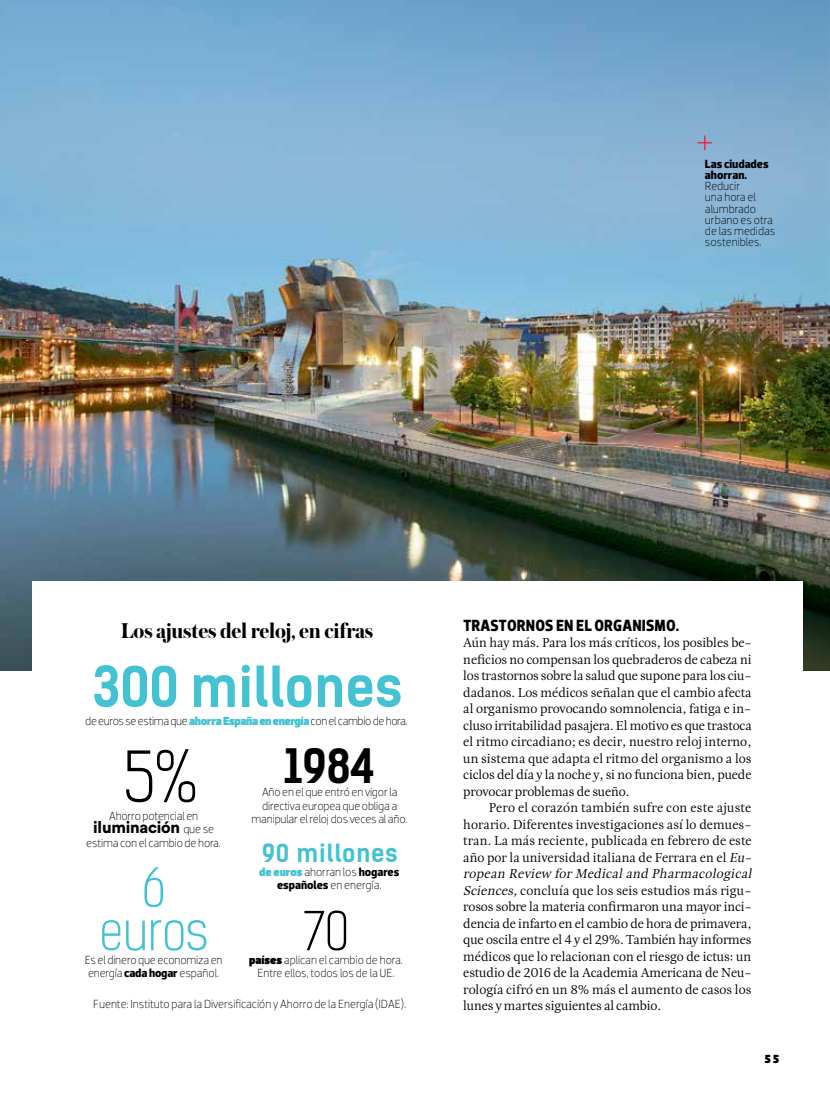
<style>
.page{position:relative;width:830px;height:1106px;background:#fff}
.page>*{position:absolute;margin:0;border:0;box-sizing:border-box;transform-origin:0 0}
.t1{font:66.9px "Kelson Sans Light BG";color:#000}
.t2{font:700 53.7px "Kelson Sans";letter-spacing:-.005em;color:#43c3d1}
.t3{font:300 51px/43.5px "Kelson Sans";letter-spacing:-.005em;color:#43c3d1;text-align:center}
.t4{font:300 51px "Kelson Sans";color:#000}
.t5{font:700 45px "Kelson Sans";color:#000}
.t6{font:23.85px "Kelson Sans Bold BG";letter-spacing:.025em;color:#43c3d1}
.t7{font:700 22.5px "Austin";letter-spacing:-.005em;color:#000}
.t8{font:700 16.5px "Dobra";letter-spacing:.01em;color:#000;scale:.91 1}
.t9{font:900 16.5px "Circular Std";letter-spacing:-.015em;color:#000}
.t10{font:13.5px/16.5px "Esta Pro";letter-spacing:-.005em;color:#000;text-align:justify}
.t11{font:300 12px/11.2px "Dobra";letter-spacing:-.015em;color:#000;text-align:center}
.t12{font:700 12px/11.2px "Dobra";letter-spacing:-.005em;color:#000}
.t13{font:900 12px "Dobra";color:#000}
.s1{font-weight:900;color:#43c3d1}
.s2{font-family:"Dobra";font-weight:300;font-size:12px}
.s3{font-weight:700}
.s4{font-weight:900}
.s5{font-style:italic}
</style>
<div class="page">
<img style="left:0;top:0;width:829px;height:670px">
<div style="left:32px;top:581px;width:770px;height:429px;background:#fff"></div>
<svg style="left:697px;top:135px;width:14px;height:15px"></svg>
<p class="t12" style="left:704px;top:158px;width:65px">Las ciudades ahorran.</p>
<p class="t11" style="left:704px;top:180px;width:72px;text-align:left">Reducir<br>una hora el alumbrado urbano es otra de las medidas sostenibles.</p>
<h3 class="t7" style="left:121px;top:614px;width:254px">Los ajustes del reloj, en cifras</h3>
<h2 class="t2" style="left:92px;top:654px;width:311px">300 millones</h2>
<p class="t11" style="left:85px;top:715px;width:324px">de euros se estima que <span class="s1">ahorra España en energía</span> con el cambio de hora.</p>
<h1 class="t1" style="left:123px;top:737px;width:76px">5%</h1>
<p class="t9" style="left:93px;top:816px;width:122px">iluminación <span class="s2">que se</span></p>
<p class="t11" style="left:86px;top:837px;width:136px">estima con el cambio de hora.</p>
<p class="t11" style="left:109px;top:810px;width:90px">Ahorro potencial en</p>
<h3 class="t5" style="left:283px;top:738px;width:93px">1984</h3>
<p class="t11" style="left:251px;top:785px;width:158px;line-height:13.5px">Año en el que entró en vigor la directiva europea que obliga a manipular el reloj dos veces al año.</p>
<h3 class="t6" style="left:262px;top:838px;width:137px">90 millones</h3>
<p class="t11" style="left:259px;top:864px;width:142px;line-height:13.5px"><span class="s1">de euros</span> ahorran los <span class="s3">hogares españoles</span> en energía.</p>
<h3 class="t3" style="left:99px;top:867px;width:110px">6 euros</h3>
<p class="t11" style="left:85px;top:953px;width:139px;line-height:13.5px;text-align:left">Es el dinero que economiza en energía <span class="s3">cada hogar</span> español.</p>
<h3 class="t4" style="left:303px;top:900px;width:46px">70</h3>
<p class="t11" style="left:249px;top:953px;width:155px;line-height:13.5px"><span class="s4">países</span> aplican el cambio de hora.<br>Entre ellos, todos los de la UE.</p>
<p class="t11" style="left:93px;top:998px;width:314px">Fuente: Instituto para la Diversificación y Ahorro de la Energía (IDAE).</p>
<p class="t8" style="left:463px;top:615px;width:60px">trastorno</p>
<p class="t8" style="left:545px;top:615px;width:149px">s en el organismo.</p>
<p class="t10" style="left:463px;top:634px;width:290px">Aún hay más. Para los más críticos, los posibles be&shy;neficios no compensan los quebraderos de cabeza ni los trastornos sobre la salud que supone para los ciu&shy;dadanos. Los médicos señalan que el cambio afecta al organismo provocando somnolencia, fatiga e in&shy;cluso irritabilidad pasajera. El motivo es que trastoca el ritmo circadiano; es decir, nuestro reloj interno, un sistema que adapta el ritmo del organismo a los ciclos del día y la noche y, si no funciona bien, puede provocar problemas de sueño.</p>
<p class="t10" style="left:463px;top:799px;width:292px;text-align:left;text-indent:26px">Pero el corazón también sufre con este ajuste horario. Diferentes investigaciones así lo demues&shy;tran. La más reciente, publicada en febrero de este año por la universidad italiana de Ferrara en el <span class="s5">Eu&shy;ropean Review for Medicaland Pharmacological Sciences,</span>concluía que los seis estudios más rigu&shy;rosos sobre la materia confirmaron una mayor inci&shy;dencia de infarto en el cambio de hora de primavera, que oscila entre el 4 y el 29%. También hay informes médicos que lo relacionan con el riesgo de ictus: un estudio de 2016 de la Academia Americana de Neu&shy;rología cifró en un 8% más el aumento de casos los lunes y martes siguientes al cambio.</p>
<p class="t13" style="left:764px;top:1052px;width:16px">55</p>
</div>
